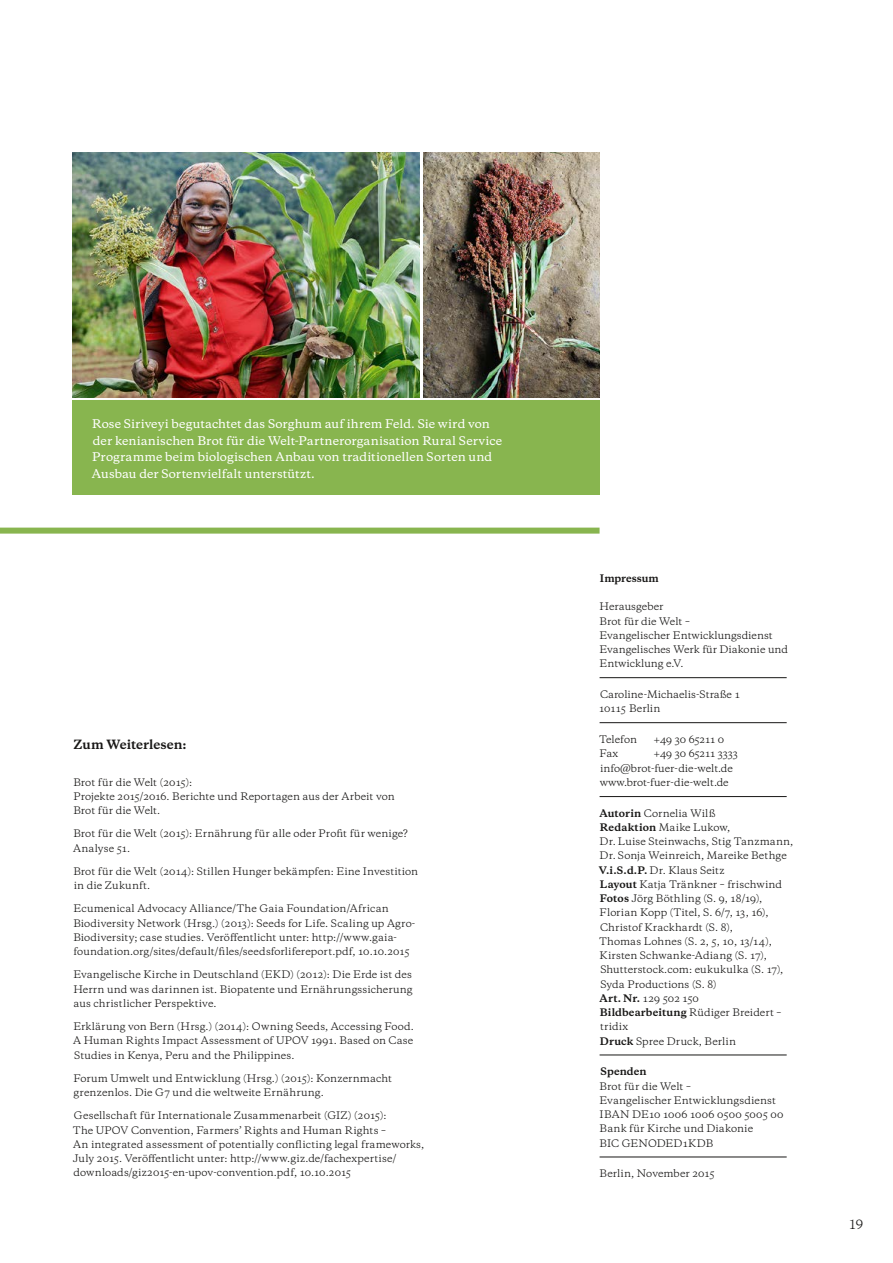
<style>
.page{position:relative;width:893px;height:1263px;background:#fff}
.page>*{position:absolute;margin:0;border:0;box-sizing:border-box;transform-origin:0 0}
.t1{font:700 12px "Galaxie Copernicus";color:#181716}
.t2{font:12px "Galaxie Copernicus";color:#181716}
.t3{font:500 11.25px/16.5px "Galaxie Copernicus";letter-spacing:.005em;color:#fff}
.t4{font:9.75px/14.2px "Galaxie Copernicus";letter-spacing:.005em;color:#181716}
.t5{font:700 9.75px "Galaxie Copernicus";color:#181716}
.s1{font-weight:700}
</style>
<div class="page">
<hr style="left:600px;top:677px;width:187px;height:1px;background:#181716">
<hr style="left:600px;top:722px;width:187px;height:1px;background:#181716">
<hr style="left:600px;top:796px;width:187px;height:1px;background:#181716">
<hr style="left:600px;top:1055px;width:187px;height:1px;background:#181716">
<hr style="left:600px;top:1157px;width:187px;height:1px;background:#181716">
<div style="left:73px;top:400px;width:527px;height:95px;background:#88b54f"></div>
<div style="left:0;top:528px;width:600px;height:6px;background:#88b54f"></div>
<img style="left:72px;top:152px;width:348px;height:245px">
<img style="left:423px;top:152px;width:177px;height:245px">
<p class="t3" style="left:92px;top:416px;width:412px">Rose Siriveyi begutachtet das Sorghum auf ihrem Feld. Sie wird von der kenianischen Brot für die Welt-Partnerorganisation Rural Service Programme beim biologischen Anbau von traditionellen Sorten und Ausbau der Sortenvielfalt unterstützt.</p>
<p class="t1" style="left:74px;top:736px;width:115px">Zum Weiterlesen:</p>
<p class="t4" style="left:73px;top:775px;width:323px">Brot für die Welt (2015):<br>Projekte 2015/2016. Berichte und Reportagen aus der Arbeit von<br>Brot für die Welt.</p>
<p class="t4" style="left:73px;top:826px;width:336px">Brot für die Welt (2015): Ernährung für alle oder Profit für wenige?<br>Analyse 51.</p>
<p class="t4" style="left:73px;top:864px;width:346px">Brot für die Welt (2014): Stillen Hunger bekämpfen: Eine Investition in die Zukunft.</p>
<p class="t4" style="left:73px;top:901px;width:344px">Ecumenical Advocacy Alliance/The Gaia Foundation/African Biodiversity Network (Hrsg.) (2013): Seeds for Life. Scaling up Agro-Biodiversity; case studies. Veröffentlicht unter: http://www.gaia&shy;foundation.org/sites/default/files/seedsforlifereport.pdf, 10.10.2015</p>
<p class="t4" style="left:73px;top:968px;width:341px;text-align:justify">Evangelische Kirche in Deutschland (EKD) (2012): Die Erde ist des Herrn und was darinnen ist. Biopatente und Ernährungssicherung aus christlicher Perspektive.</p>
<p class="t4" style="left:73px;top:1019px;width:342px;text-align:justify">Erklärung von Bern (Hrsg.) (2014): Owning Seeds, Accessing Food.<br>A Human Rights Impact Assessment of UPOV 1991. Based on Case Studies in Kenya, Peru and the Philippines.</p>
<p class="t4" style="left:73px;top:1071px;width:320px">Forum Umwelt und Entwicklung (Hrsg.) (2015): Konzernmacht grenzenlos. Die G7 und die weltweite Ernährung.</p>
<p class="t4" style="left:73px;top:1109px;width:353px">Gesellschaft für Internationale Zusammenarbeit (GIZ) (2015):<br>The UPOV Convention, Farmers’ Rights and Human Rights –<br>An integrated assessment of potentially conflicting legal frameworks, July 2015. Veröffentlicht unter: http://www.giz.de/fachexpertise/ downloads/giz2015-en-upov-convention.pdf, 10.10.2015</p>
<p class="t5" style="left:600px;top:572px;width:60px">Impressum</p>
<p class="t4" style="left:600px;top:600px;width:190px">Herausgeber<br>Brot für die Welt –<br>Evangelischer Entwicklungsdienst<br>Evangelisches Werk für Diakonie und<br>Entwicklung e.V.</p>
<p class="t4" style="left:599px;top:687px;width:142px">Caroline-Michaelis-Straße 1<br>10115 Berlin</p>
<p class="t4" style="left:599px;top:732px;width:39px">Telefon</p>
<p class="t4" style="left:654px;top:732px;width:72px">+49 30 65211 0</p>
<p class="t4" style="left:600px;top:747px;width:20px">Fax</p>
<p class="t4" style="left:600px;top:747px;width:140px;text-indent:54px">+49 30 65211 3333 info@brot-fuer-die-welt.de www.brot-fuer-die-welt.de</p>
<p class="t4" style="left:599px;top:806px;width:196px"><span class="s1">Autorin</span> Cornelia Wilß<br><span class="s1">Redaktion</span> Maike Lukow,<br>Dr. Luise Steinwachs, Stig Tanzmann,<br>Dr. Sonja Weinreich, Mareike Bethge<br><span class="s1">V.i.S.d.P.</span> Dr. Klaus Seitz<br><span class="s1">Layout</span> Katja Tränkner – frischwind<br><span class="s1">Fotos</span> Jörg Böthling (S. 9, 18/19),<br>Florian Kopp (Titel, S. 6/7, 13, 16),<br>Christof Krackhardt (S. 8),<br>Thomas Lohnes (S. 2, 5, 10, 13/14),<br>Kirsten Schwanke-Adiang (S. 17),<br>Shutterstock.com: eukukulka (S. 17),<br>Syda Productions (S. 8)<br><span class="s1">Art. Nr.</span> 129 502 150<br><span class="s1">Bildbearbeitung</span> Rüdiger Breidert – tridix<br><span class="s1">Druck</span> Spree Druck, Berlin</p>
<p class="t5" style="left:600px;top:1065px;width:48px">Spenden</p>
<p class="t4" style="left:600px;top:1079px;width:185px">Brot für die Welt –<br>Evangelischer Entwicklungsdienst<br>IBAN DE10 1006 1006 0500 5005 00<br>Bank für Kirche und Diakonie<br>BIC GENODED1KDB</p>
<p class="t4" style="left:600px;top:1167px;width:116px">Berlin, November 2015</p>
<p class="t2" style="left:850px;top:1216px;width:15px">19</p>
</div>
